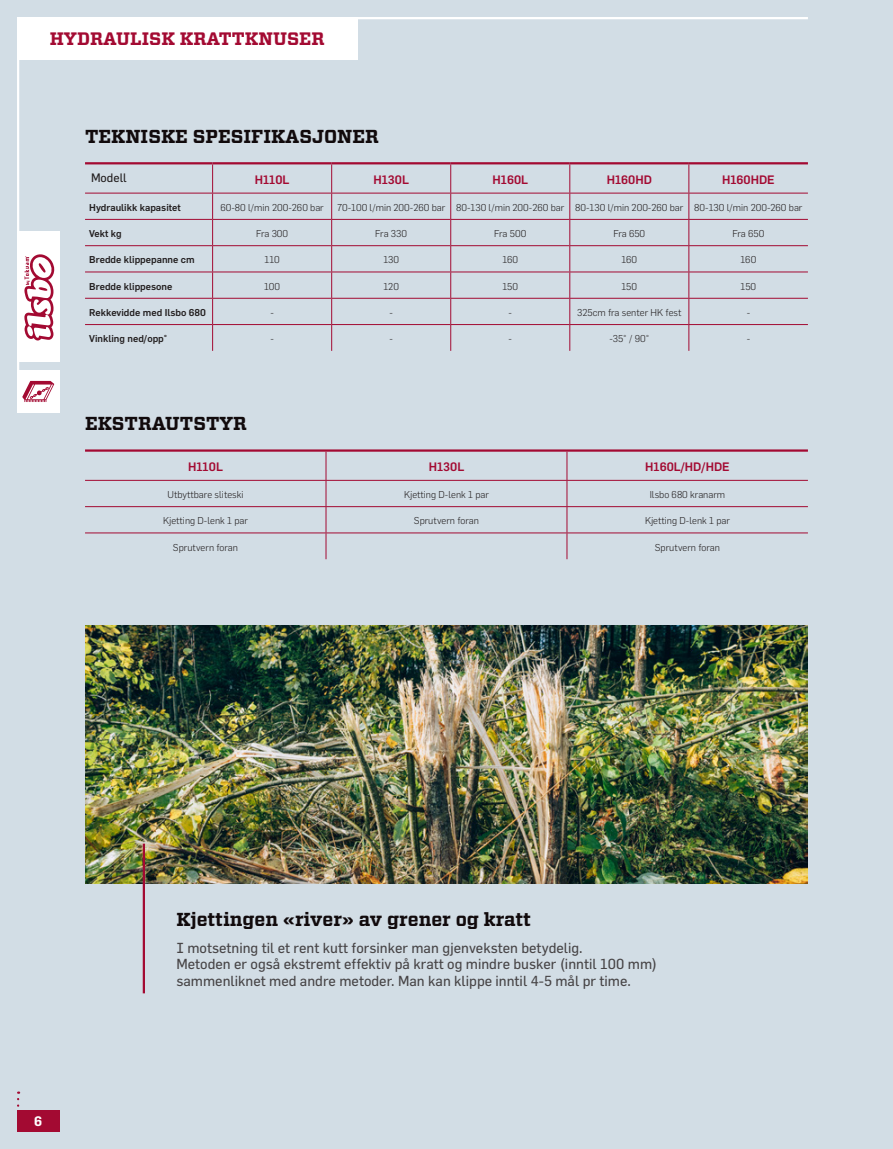
<style>
.page{position:relative;width:893px;height:1149px;background:#fff}
.page>*{position:absolute;margin:0;border:0;box-sizing:border-box;transform-origin:0 0}
.Tittel_2{font:700 18.75px "Vitesse";color:#110a0c}
.Kapittelmerke_hvit{font:700 18px "Vitesse";color:#a30a32}
.Tekst_1{font:14.25px/16.5px "Flama";color:#474446}
.t1{font:600 13.5px "Flama";color:#fff}
.Tabell_Tittel{font:500 12px "Flama";color:#a30a32}
.Tabell_Tittel_Modell{font:12px "Flama";color:#231f20}
.Tabell_tekst_innhold{font:300 9.75px "Flama";color:#231f20}
.Tabell_tekst_kolonne{font:500 9.75px "Flama";color:#231f20}
</style>
<div class="page">
<div style="left:0;top:0;width:893px;height:1148px;background:#d2dde5"></div>
<hr style="left:326px;top:506px;width:241px;height:1px;background:#a30a32">
<hr style="left:567px;top:506px;width:241px;height:1px;background:#a30a32">
<hr style="left:326px;top:532px;width:241px;height:1px;background:#a30a32">
<hr style="left:567px;top:532px;width:241px;height:1px;background:#a30a32">
<hr style="left:326px;top:449px;width:241px;height:2px;background:#a30a32">
<hr style="left:567px;top:449px;width:241px;height:2px;background:#a30a32">
<svg style="left:567px;top:451px;width:1px;height:108px"></svg>
<hr style="left:85px;top:449px;width:241px;height:2px;background:#a30a32">
<hr style="left:85px;top:480px;width:241px;height:1px;background:#a30a32">
<hr style="left:326px;top:480px;width:241px;height:1px;background:#a30a32">
<hr style="left:567px;top:480px;width:241px;height:1px;background:#a30a32">
<hr style="left:85px;top:506px;width:241px;height:1px;background:#a30a32">
<svg style="left:326px;top:451px;width:1px;height:108px"></svg>
<hr style="left:85px;top:532px;width:241px;height:1px;background:#a30a32">
<svg style="left:17px;top:17px;width:791px;height:396px"></svg>
<div style="left:17px;top:370px;width:43px;height:42px;background:#fff"></div>
<div style="left:17px;top:231px;width:43px;height:130px;background:#fff"></div>
<svg style="left:24px;top:254px;width:30px;height:86px"></svg>
<svg style="left:22px;top:381px;width:32px;height:21px"></svg>
<img style="left:85px;top:625px;width:723px;height:257px">
<hr style="left:143px;top:843px;width:2px;height:150px;background:#a30a32">
<div style="left:17px;top:17px;width:340px;height:43px;background:#fff"></div>
<div style="left:17px;top:1110px;width:43px;height:21px;background:#a30a32"></div>
<svg style="left:17px;top:1091px;width:2px;height:16px"></svg>
<p class="Kapittelmerke_hvit" style="left:50px;top:26px;width:276px">HYDRAULISK KRATTKNUSER</p>
<p class="Tittel_2" style="left:85px;top:123px;width:295px">TEKNISKE SPESIFIKASJONER</p>
<p class="Tabell_Tittel_Modell" style="left:91px;top:171px;width:37px">Modell</p>
<p class="Tabell_Tittel" style="left:255px;top:171px;width:36px">H110L</p>
<p class="Tabell_Tittel" style="left:373px;top:171px;width:37px">H130L</p>
<p class="Tabell_Tittel" style="left:492px;top:171px;width:37px">H160L</p>
<p class="Tabell_Tittel" style="left:607px;top:171px;width:47px">H160HD</p>
<p class="Tabell_Tittel" style="left:722px;top:171px;width:54px">H160HDE</p>
<p class="Tabell_tekst_kolonne" style="left:89px;top:200px;width:93px">Hydraulikk kapasitet</p>
<p class="Tabell_tekst_innhold" style="left:220px;top:201px;width:105px">60-80 l/min 200-260 bar</p>
<p class="Tabell_tekst_innhold" style="left:337px;top:201px;width:110px">70-100 l/min 200-260 bar</p>
<p class="Tabell_tekst_innhold" style="left:456px;top:201px;width:110px">80-130 l/min 200-260 bar</p>
<p class="Tabell_tekst_innhold" style="left:575px;top:201px;width:110px">80-130 l/min 200-260 bar</p>
<p class="Tabell_tekst_innhold" style="left:694px;top:201px;width:110px">80-130 l/min 200-260 bar</p>
<p class="Tabell_tekst_kolonne" style="left:89px;top:226px;width:34px">Vekt kg</p>
<p class="Tabell_tekst_innhold" style="left:256px;top:227px;width:34px">Fra 300</p>
<p class="Tabell_tekst_innhold" style="left:375px;top:227px;width:33px">Fra 330</p>
<p class="Tabell_tekst_innhold" style="left:494px;top:227px;width:34px">Fra 500</p>
<p class="Tabell_tekst_innhold" style="left:613px;top:227px;width:33px">Fra 650</p>
<p class="Tabell_tekst_innhold" style="left:732px;top:227px;width:33px">Fra 650</p>
<p class="Tabell_tekst_kolonne" style="left:89px;top:253px;width:107px">Bredde klippepanne cm</p>
<p class="Tabell_tekst_innhold" style="left:264px;top:253px;width:17px">110</p>
<p class="Tabell_tekst_innhold" style="left:383px;top:253px;width:17px">130</p>
<p class="Tabell_tekst_innhold" style="left:502px;top:253px;width:17px">160</p>
<p class="Tabell_tekst_innhold" style="left:621px;top:253px;width:17px">160</p>
<p class="Tabell_tekst_innhold" style="left:740px;top:253px;width:17px">160</p>
<p class="Tabell_tekst_kolonne" style="left:89px;top:279px;width:85px">Bredde klippesone</p>
<p class="Tabell_tekst_innhold" style="left:264px;top:279px;width:18px">100</p>
<p class="Tabell_tekst_innhold" style="left:383px;top:279px;width:17px">120</p>
<p class="Tabell_tekst_innhold" style="left:502px;top:279px;width:17px">150</p>
<p class="Tabell_tekst_innhold" style="left:621px;top:279px;width:17px">150</p>
<p class="Tabell_tekst_innhold" style="left:740px;top:279px;width:17px">150</p>
<p class="Tabell_tekst_kolonne" style="left:89px;top:305px;width:118px">Rekkevidde med Ilsbo 680</p>
<p class="Tabell_tekst_innhold" style="left:270px;top:306px;width:5px">-</p>
<p class="Tabell_tekst_innhold" style="left:389px;top:306px;width:5px">-</p>
<p class="Tabell_tekst_innhold" style="left:509px;top:306px;width:5px">-</p>
<p class="Tabell_tekst_innhold" style="left:577px;top:306px;width:106px">325cm fra senter HK fest</p>
<p class="Tabell_tekst_innhold" style="left:747px;top:306px;width:5px">-</p>
<p class="Tabell_tekst_kolonne" style="left:89px;top:332px;width:79px">Vinkling ned/opp°</p>
<p class="Tabell_tekst_innhold" style="left:270px;top:332px;width:5px">-</p>
<p class="Tabell_tekst_innhold" style="left:389px;top:332px;width:5px">-</p>
<p class="Tabell_tekst_innhold" style="left:509px;top:332px;width:5px">-</p>
<p class="Tabell_tekst_innhold" style="left:609px;top:332px;width:42px">-35° / 90°</p>
<p class="Tabell_tekst_innhold" style="left:747px;top:332px;width:5px">-</p>
<p class="Tittel_2" style="left:85px;top:410px;width:163px">EKSTRAUTSTYR</p>
<p class="Tabell_Tittel" style="left:188px;top:458px;width:36px">H110L</p>
<p class="Tabell_Tittel" style="left:429px;top:458px;width:37px">H130L</p>
<p class="Tabell_Tittel" style="left:645px;top:458px;width:86px">H160L/HD/HDE</p>
<p class="Tabell_tekst_innhold" style="left:167px;top:488px;width:78px">Utbyttbare sliteski</p>
<p class="Tabell_tekst_innhold" style="left:404px;top:488px;width:86px">Kjetting D-lenk 1 par</p>
<p class="Tabell_tekst_innhold" style="left:650px;top:488px;width:77px">Ilsbo 680 kranarm</p>
<p class="Tabell_tekst_innhold" style="left:163px;top:514px;width:86px">Kjetting D-lenk 1 par</p>
<p class="Tabell_tekst_innhold" style="left:414px;top:514px;width:67px">Sprutvern foran</p>
<p class="Tabell_tekst_innhold" style="left:645px;top:514px;width:86px">Kjetting D-lenk 1 par</p>
<p class="Tabell_tekst_innhold" style="left:173px;top:540px;width:67px">Sprutvern foran</p>
<p class="Tabell_tekst_innhold" style="left:655px;top:540px;width:67px">Sprutvern foran</p>
<h3 class="t1" style="left:34px;top:1111px;width:10px">6</h3>
<p class="Tittel_2" style="left:176px;top:906px;width:356px">Kjettingen «river» av grener og kratt</p>
<p class="Tekst_1" style="left:176px;top:938px;width:482px">I motsetning til et rent kutt forsinker man gjenveksten betydelig.<br>Metoden er også ekstremt effektiv på kratt og mindre busker (inntil 100 mm) sammenliknet med andre metoder. Man kan klippe inntil 4-5 mål pr time.</p>
</div>
